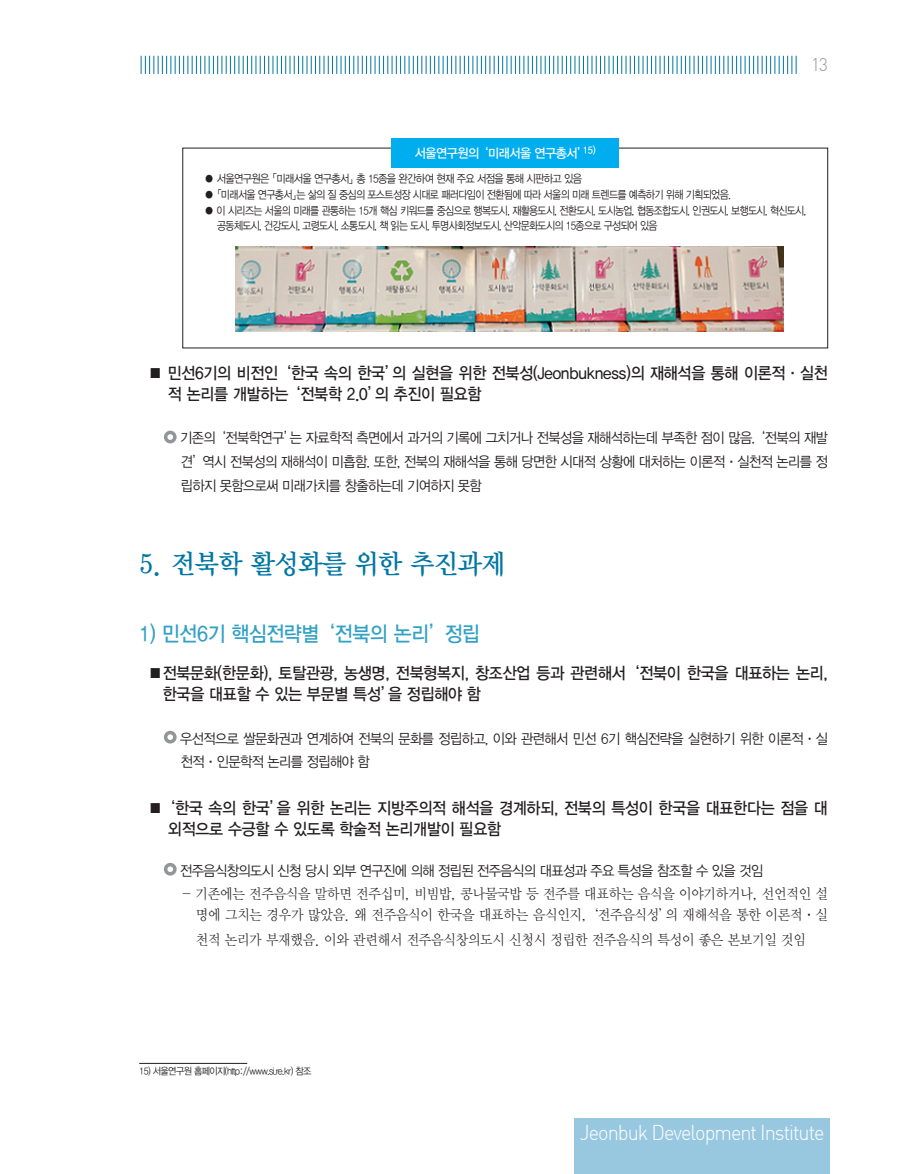
<style>
.page{position:relative;width:906px;height:1174px;background:#fff}
.page>*{position:absolute;margin:0;border:0;box-sizing:border-box;transform-origin:0 0}
.t1{font:27px "YDIY Mj O340";letter-spacing:-.015em;color:#0076a3;scale:.95 1}
.t2{font:21px "Dinlig";letter-spacing:-.05em;color:#fff;scale:.95 1}
.t3{font:21px "YDIYGO330";letter-spacing:-.015em;color:#33a1c5;scale:.92 1}
.t4{font:18px "Dinlig";color:#939598;scale:.95 1}
.t5{font:16.5px/21px "YDIYGO330";letter-spacing:-.015em;color:#231f20;scale:.92 1}
.t6{font:14.25px/23.9px "YDIYGO320";letter-spacing:-.04em;color:#231f20;text-align:justify;scale:.93 1}
.t7{font:14.25px/21px "YDIY Mj O320";letter-spacing:-.015em;color:#231f20;text-align:right;scale:.93 1}
.t8{font:12.75px "YDIYGO330";letter-spacing:-.04em;color:#fff;scale:.95 1}
.t9{font:11.25px/15.8px "YDIYGO320";letter-spacing:-.06em;color:#231f20;scale:.9 1}
.t10{font:9.75px "YDIYGO320";letter-spacing:-.06em;color:#231f20;scale:.92 1}
.s1{font-family:"YDIYGO140 KS Cpc EUC H"}
</style>
<div class="page">
<div style="left:392px;top:138px;width:227px;height:30px;background:#00aeef"></div>
<img style="left:236px;top:247px;width:547px;height:84px">
<svg style="left:164px;top:431px;width:13px;height:12px"></svg>
<svg style="left:164px;top:731px;width:13px;height:12px"></svg>
<svg style="left:164px;top:863px;width:13px;height:12px"></svg>
<hr style="left:139px;top:1063px;width:108px;height:1px;background:#231f20">
<div style="left:574px;top:1118px;width:255px;height:56px;background:#98c8df"></div>
<svg style="left:141px;top:56px;width:656px;height:18px"></svg>
<p class="t4" style="left:811px;top:54px;width:19px">13</p>
<p class="t8" style="left:415px;top:146px;width:192px">서울연구원의 ‘미래서울 연구총서’<sup>15)</sup></p>
<p class="t9" style="left:204px;top:171px;width:421px">● 서울연구원은 「미래서울 연구총서」총 15종을 완간하여 현재 주요 서점을 통해 시판하고 있음</p>
<p class="t9" style="left:204px;top:187px;width:586px">● 「미래서울 연구총서」는 삶의 질 중심의 포스트성장 시대로 패러다임이 전환됨에 따라 서울의 미래 트렌드를 예측하기 위해 기획되었음.</p>
<p class="t9" style="left:217px;top:202px;width:656px;text-indent:-13px">● 이 시리즈는 서울의 미래를 관통하는 15개 핵심 키워드를 중심으로 행복도시, 재활용도시, 전환도시, 도시농업, 협동조합도시, 인권도시, 보행도시, 혁신도시, 공동체도시, 건강도시, 고령도시, 소통도시, 책 읽는 도시, 투명사회정보도시, 산악문화도시의 15종으로 구성되어 있음</p>
<p class="t5" style="left:168px;top:362px;width:719px;text-indent:-20px">■ 민선6기의 비전인 ‘한국 속의 한국’의 실현을 위한 전북성(Jeonbukness)의 재해석을 통해 이론적<span class="s1">·</span>실천 적 논리를 개발하는 ‘전북학 2.0’의 추진이 필요함</p>
<p class="t6" style="left:180px;top:426px;width:698px">기존의 ‘전북학연구’는 자료학적 측면에서 과거의 기록에 그치거나 전북성을 재해석하는데 부족한 점이 많음. ‘전북의 재발 견’역시 전북성의 재해석이 미흡함. 또한, 전북의 재해석을 통해 당면한 시대적 상황에 대처하는 이론적<span class="s1">·</span>실천적 논리를 정 립하지 못함으로써 미래가치를 창출하는데 기여하지 못함</p>
<h1 class="t1" style="left:139px;top:550px;width:387px">5. 전북학 활성화를 위한 추진과제</h1>
<h2 class="t3" style="left:139px;top:621px;width:372px">1) 민선6기 핵심전략별 ‘전북의 논리’정립</h2>
<p class="t5" style="left:163px;top:662px;width:724px;text-indent:-15px">■전북문화(한문화), 토탈관광, 농생명, 전북형복지, 창조산업 등과 관련해서 ‘전북이 한국을 대표하는 논리, 한국을 대표할 수 있는 부문별 특성’을 정립해야 함</p>
<p class="t6" style="left:180px;top:726px;width:698px">우선적으로 쌀문화권과 연계하여 전북의 문화를 정립하고, 이와 관련해서 민선 6기 핵심전략을 실현하기 위한 이론적<span class="s1">·</span>실 천적<span class="s1">·</span>인문학적 논리를 정립해야 함</p>
<p class="t5" style="left:168px;top:797px;width:719px;text-indent:-20px">■‘한국 속의 한국’을 위한 논리는 지방주의적 해석을 경계하되, 전북의 특성이 한국을 대표한다는 점을 대 외적으로 수긍할 수 있도록 학술적 논리개발이 필요함</p>
<p class="t6" style="left:180px;top:858px;width:628px">전주음식창의도시 신청 당시 외부 연구진에 의해 정립된 전주음식의 대표성과 주요 특성을 참조할 수 있을 것임</p>
<p class="t7" style="left:182px;top:883px;width:696px">- 기존에는 전주음식을 말하면 전주십미, 비빔밥, 콩나물국밥 등 전주를 대표하는 음식을 이야기하거나, 선언적인 설 명에 그치는 경우가 많았음. 왜 전주음식이 한국을 대표하는 음식인지, ‘전주음식성’의 재해석을 통한 이론적<span class="s1">·</span>실</p>
<p class="t7" style="left:196px;top:929px;width:657px">천적 논리가 부재했음. 이와 관련해서 전주음식창의도시 신청시 정립한 전주음식의 특성이 좋은 본보기일 것임</p>
<p class="t10" style="left:139px;top:1066px;width:189px">15) 서울연구원 홈페이지(http://www.si.re.kr) 참조</p>
<h2 class="t2" style="left:580px;top:1119px;width:259px">Jeonbuk Development Institute</h2>
</div>
